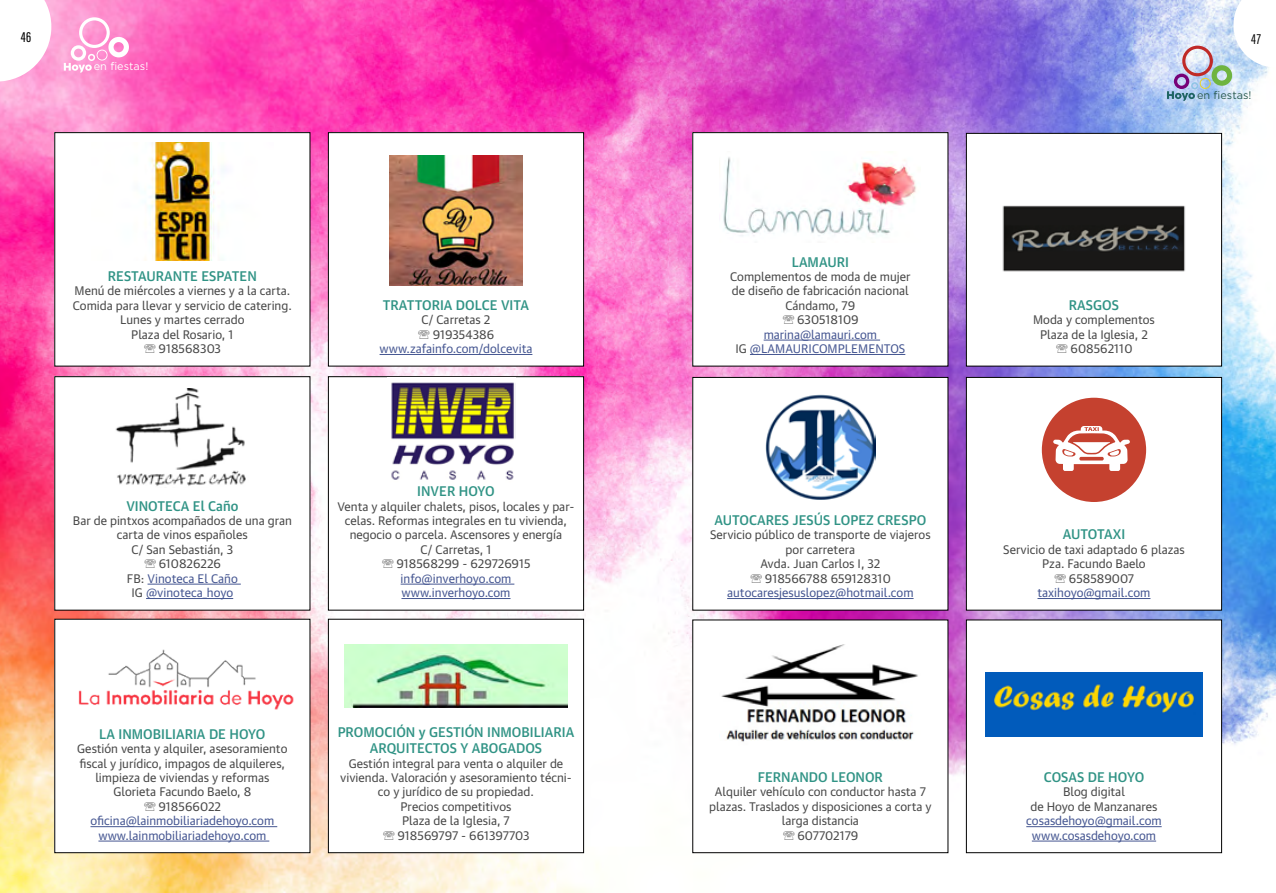
<style>
.page{position:relative;width:1276px;height:893px;background:#fff}
.page>*{position:absolute;margin:0;border:0;box-sizing:border-box;transform-origin:0 0}
.t1{font:15px "Acumin Variable Concept";color:#000}
.t2{font:500 13.5px/16.2px "Guardian Sans Text";color:#309385;text-align:center}
.t3{font:500 13.5px "Guardian Sans Text";letter-spacing:-.02em;color:#309385}
.t4{font:12px/14.4px "Guardian Sans Text";color:#484848}
.t5{font:12px/14.4px "Guardian Sans Text";color:#465792;text-align:center}
.t6{font:10.95px "Gotham";color:#fff}
.t7{font:10.95px "Gotham";color:#27584e}
.s1{color:#484848}
</style>
<div class="page">
<img style="left:0;top:0;width:1276px;height:893px">
<svg style="left:0;top:0;width:51px;height:82px"></svg>
<svg style="left:64px;top:17px;width:65px;height:56px"></svg>
<svg style="left:1167px;top:0;width:109px;height:101px"></svg>
<div style="left:55px;top:133px;width:255px;height:233px;background:#fff"></div>
<div style="left:693px;top:133px;width:255px;height:233px;background:#fff"></div>
<hr style="left:763px;top:340px;width:117px;height:1px;background:#465792">
<hr style="left:750px;top:354px;width:155px;height:1px;background:#465792">
<div style="left:55px;top:377px;width:255px;height:233px;background:#fff"></div>
<hr style="left:148px;top:584px;width:93px;height:1px;background:#465792">
<hr style="left:146px;top:598px;width:87px;height:1px;background:#465792">
<div style="left:693px;top:377px;width:255px;height:233px;background:#fff"></div>
<hr style="left:727px;top:598px;width:186px;height:1px;background:#465792">
<div style="left:55px;top:619px;width:255px;height:234px;background:#fff"></div>
<hr style="left:90px;top:826px;width:187px;height:1px;background:#465792">
<hr style="left:98px;top:841px;width:171px;height:1px;background:#465792">
<div style="left:693px;top:620px;width:255px;height:233px;background:#fff"></div>
<div style="left:328px;top:133px;width:255px;height:233px;background:#fff"></div>
<hr style="left:379px;top:354px;width:153px;height:1px;background:#465792">
<div style="left:328px;top:132px;width:256px;height:234px;border:1px solid #000"></div>
<div style="left:966px;top:133px;width:255px;height:233px;background:#fff"></div>
<div style="left:966px;top:133px;width:256px;height:233px;border:1px solid #000"></div>
<div style="left:328px;top:377px;width:255px;height:233px;background:#fff"></div>
<hr style="left:400px;top:584px;width:114px;height:1px;background:#465792">
<hr style="left:401px;top:598px;width:109px;height:1px;background:#465792">
<div style="left:328px;top:376px;width:256px;height:234px;border:1px solid #000"></div>
<div style="left:966px;top:377px;width:255px;height:233px;background:#fff"></div>
<hr style="left:1037px;top:598px;width:113px;height:1px;background:#465792">
<div style="left:966px;top:377px;width:256px;height:233px;border:1px solid #000"></div>
<div style="left:328px;top:619px;width:255px;height:234px;background:#fff"></div>
<div style="left:328px;top:619px;width:256px;height:234px;border:1px solid #000"></div>
<div style="left:966px;top:620px;width:255px;height:233px;background:#fff"></div>
<hr style="left:1026px;top:826px;width:135px;height:1px;background:#465792">
<hr style="left:1032px;top:841px;width:124px;height:1px;background:#465792">
<div style="left:966px;top:620px;width:256px;height:233px;border:1px solid #000"></div>
<img style="left:145px;top:142px;width:79px;height:118px">
<img style="left:390px;top:155px;width:132px;height:131px">
<img style="left:115px;top:388px;width:131px;height:98px">
<img style="left:391px;top:382px;width:123px;height:98px">
<img style="left:78px;top:649px;width:216px;height:61px">
<img style="left:345px;top:644px;width:222px;height:64px">
<img style="left:723px;top:157px;width:193px;height:79px">
<img style="left:765px;top:394px;width:110px;height:105px">
<div style="left:1042px;top:398px;width:104px;height:104px;background:#c5412f;border-radius:50%"></div>
<svg style="left:1053px;top:426px;width:77px;height:45px"></svg>
<img style="left:721px;top:644px;width:197px;height:98px">
<img style="left:985px;top:673px;width:217px;height:63px">
<img style="left:1002px;top:205px;width:184px;height:67px">
<p class="t1" style="left:21px;top:26px;width:12px">46</p>
<p class="t1" style="left:1251px;top:28px;width:11px">47</p>
<p class="t6" style="left:94px;top:60px;width:56px">en fiestas!</p>
<p class="t7" style="left:1197px;top:89px;width:56px">en fiestas!</p>
<p class="t2" style="left:108px;top:267px;width:150px">RESTAURANTE ESPATEN</p>
<p class="t4" style="left:75px;top:283px;width:217px">Menú de miércoles a viernes y a la carta.</p>
<p class="t4" style="left:73px;top:297px;width:220px">Comida para llevar y servicio de catering.</p>
<p class="t4" style="left:120px;top:311px;width:126px">Lunes y martes cerrado</p>
<p class="t4" style="left:131px;top:326px;width:104px">Plaza del Rosario, 1</p>
<p class="t4" style="left:159px;top:340px;width:64px">918568303</p>
<p class="t2" style="left:383px;top:295px;width:148px">TRATTORIA DOLCE VITA</p>
<p class="t4" style="left:433px;top:311px;width:63px;text-indent:-11px">C/ Carretas 2<br>919354386</p>
<p class="t5" style="left:379px;top:340px;width:154px">www.zafainfo.com/dolcevita</p>
<p class="t2" style="left:126px;top:496px;width:113px">VINOTECA El Caño</p>
<p class="t4" style="left:73px;top:512px;width:220px">Bar de pintxos acompañados de una gran</p>
<p class="t4" style="left:117px;top:527px;width:132px">carta de vinos españoles</p>
<p class="t4" style="left:131px;top:541px;width:103px">C/ San Sebastián, 3</p>
<p class="t4" style="left:159px;top:555px;width:64px">610826226</p>
<p class="t5" style="left:127px;top:570px;width:112px"><span class="s1">FB:</span> Vinoteca El Caño</p>
<p class="t5" style="left:131px;top:584px;width:103px"><span class="s1">IG</span> @vinoteca_hoyo</p>
<p class="t2" style="left:417px;top:482px;width:79px">INVER HOYO</p>
<p class="t4" style="left:337px;top:498px;width:238px">Venta y alquiler chalets, pisos, locales y par-</p>
<p class="t4" style="left:345px;top:512px;width:224px">celas. Reformas integrales en tu vivienda,</p>
<p class="t4" style="left:350px;top:527px;width:214px">negocio o parcela. Ascensores y energía</p>
<p class="t4" style="left:420px;top:541px;width:72px">C/ Carretas, 1</p>
<p class="t4" style="left:396px;top:555px;width:136px">918568299 - 629726915</p>
<p class="t5" style="left:401px;top:570px;width:112px;text-align:left">info@inverhoyo.com www.inverhoyo.com</p>
<p class="t2" style="left:99px;top:724px;width:168px">LA INMOBILIARIA DE HOYO</p>
<p class="t4" style="left:77px;top:740px;width:212px">Gestión venta y alquiler, asesoramiento</p>
<p class="t4" style="left:80px;top:755px;width:207px">fiscal y jurídico, impagos de alquileres,</p>
<p class="t4" style="left:95px;top:769px;width:175px">limpieza de viviendas y reformas</p>
<p class="t4" style="left:113px;top:784px;width:139px">Glorieta Facundo Baelo, 8</p>
<p class="t4" style="left:159px;top:798px;width:64px">918566022</p>
<p class="t5" style="left:90px;top:812px;width:185px">oficina@lainmobiliariadehoyo.com www.lainmobiliariadehoyo.com</p>
<p class="t2" style="left:338px;top:723px;width:238px">PROMOCIÓN y GESTIÓN INMOBILIARIA<br>ARQUITECTOS Y ABOGADOS</p>
<p class="t4" style="left:349px;top:755px;width:216px">Gestión integral para venta o alquiler de</p>
<p class="t4" style="left:340px;top:769px;width:233px">vivienda. Valoración y asesoramiento técni-</p>
<p class="t4" style="left:378px;top:784px;width:158px">co y jurídico de su propiedad.</p>
<p class="t4" style="left:400px;top:798px;width:112px">Precios competitivos</p>
<p class="t4" style="left:402px;top:812px;width:109px">Plaza de la Iglesia, 7</p>
<p class="t4" style="left:397px;top:827px;width:133px">918569797 - 661397703</p>
<p class="t2" style="left:792px;top:252px;width:59px">LAMAURI</p>
<p class="t4" style="left:730px;top:268px;width:182px">Complementos de moda de mujer</p>
<p class="t4" style="left:732px;top:283px;width:178px">de diseño de fabricación nacional</p>
<p class="t4" style="left:785px;top:297px;width:71px">Cándamo, 79</p>
<p class="t4" style="left:797px;top:311px;width:63px">630518109</p>
<p class="t5" style="left:735px;top:326px;width:171px">marina@lamauri.com<br><span class="s1">IG</span> @LAMAURICOMPLEMENTOS</p>
<p class="t2" style="left:714px;top:511px;width:214px">AUTOCARES JESÚS LOPEZ CRESPO</p>
<p class="t4" style="left:710px;top:527px;width:222px">Servicio público de transporte de viajeros</p>
<p class="t4" style="left:785px;top:541px;width:71px">por carretera</p>
<p class="t4" style="left:760px;top:555px;width:121px">Avda. Juan Carlos I, 32</p>
<p class="t4" style="left:765px;top:570px;width:127px">918566788 659128310</p>
<p class="t5" style="left:727px;top:584px;width:188px">autocaresjesuslopez@hotmail.com</p>
<p class="t2" style="left:758px;top:768px;width:127px">FERNANDO LEONOR</p>
<p class="t4" style="left:715px;top:784px;width:213px">Alquiler vehículo con conductor hasta 7</p>
<p class="t4" style="left:709px;top:798px;width:224px">plazas. Traslados y disposiciones a corta y</p>
<p class="t4" style="left:782px;top:812px;width:79px">larga distancia</p>
<p class="t4" style="left:797px;top:827px;width:63px">607702179</p>
<p class="t2" style="left:1069px;top:295px;width:52px">RASGOS</p>
<p class="t4" style="left:1033px;top:311px;width:123px">Moda y complementos</p>
<p class="t4" style="left:1040px;top:326px;width:109px">Plaza de la Iglesia, 2</p>
<p class="t4" style="left:1070px;top:340px;width:63px">608562110</p>
<p class="t3" style="left:1062px;top:523px;width:64px">AUTOTAXI</p>
<p class="t4" style="left:1003px;top:541px;width:183px">Servicio de taxi adaptado 6 plazas</p>
<p class="t4" style="left:1042px;top:555px;width:105px">Pza. Facundo Baelo</p>
<p class="t4" style="left:1069px;top:570px;width:67px">658589007</p>
<p class="t5" style="left:1037px;top:584px;width:114px">taxihoyo@gmail.com</p>
<p class="t2" style="left:1043px;top:768px;width:102px">COSAS DE HOYO</p>
<p class="t4" style="left:1030px;top:784px;width:129px;text-align:center">Blog digital<br>de Hoyo de Manzanares</p>
<p class="t5" style="left:1026px;top:812px;width:137px">cosasdehoyo@gmail.com www.cosasdehoyo.com</p>
</div>
